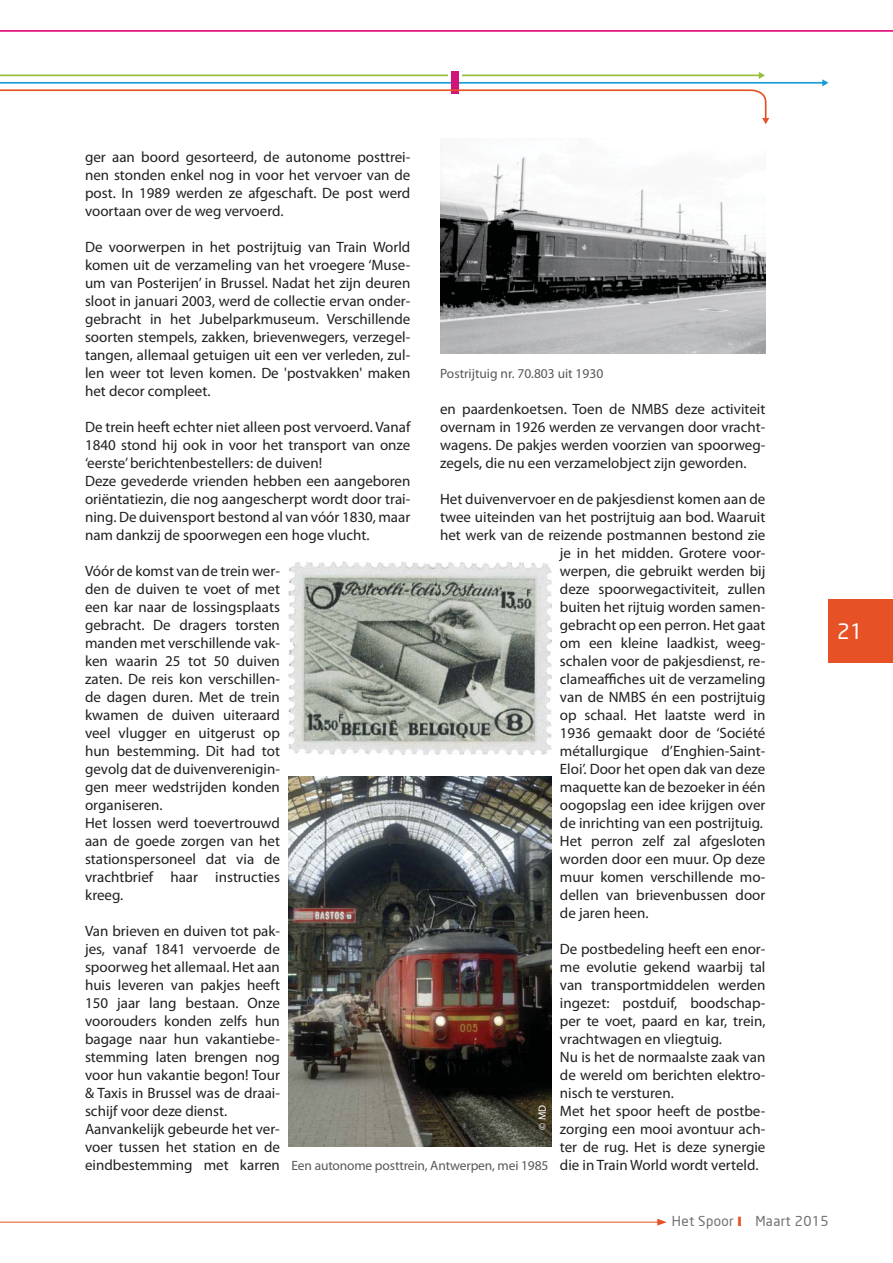
<style>
.page{position:relative;width:893px;height:1263px;background:#fff}
.page>*{position:absolute;margin:0;border:0;box-sizing:border-box;transform-origin:0 0}
.t1{font:21px "Neo Sans";color:#fff}
.t2{font:15px/18px "Myriad Pro";color:#231f20}
.t3{font:13.5px "Myriad Pro";letter-spacing:-.01em;color:#57585a}
.t4{font:13.5px "Neo Sans";letter-spacing:.025em;color:#707072}
.t5{font:10.5px "Myriad Pro";color:#fff}
</style>
<div class="page">
<hr style="left:0;top:75px;width:761px;height:1px;background:#96bf3d">
<hr style="left:0;top:82px;width:824px;height:2px;background:#1c9bd7">
<hr style="left:0;top:30px;width:892px;height:2px;background:#e10c7a">
<svg style="left:822px;top:79px;width:6px;height:7px"></svg>
<svg style="left:758px;top:72px;width:7px;height:7px"></svg>
<div style="left:449px;top:72px;width:13px;height:8px;background:#fff"></div>
<div style="left:451px;top:72px;width:8px;height:22px;background:#d1147a"></div>
<svg style="left:0;top:89px;width:769px;height:35px"></svg>
<hr style="left:0;top:1222px;width:659px;height:1px;background:#e65225">
<svg style="left:657px;top:1219px;width:9px;height:7px"></svg>
<div style="left:828px;top:600px;width:64px;height:63px;background:#e65225"></div>
<img style="left:440px;top:157px;width:325px;height:197px">
<img style="left:288px;top:776px;width:263px;height:371px">
<img style="left:288px;top:562px;width:263px;height:192px">
<p class="t2" style="left:85px;top:149px;width:327px;text-align:justify">ger aan boord gesorteerd, de autonome posttrei&shy;nen stonden enkel nog in voor het vervoer van de post. In 1989 werden ze afgeschaft. De post werd voortaan over de weg vervoerd.</p>
<p class="t2" style="left:85px;top:239px;width:327px;text-align:justify">De voorwerpen in het postrijtuig van Train World komen uit de verzameling van het vroegere ‘Muse&shy;um van Posterijen’ in Brussel. Nadat het zijn deuren sloot in januari 2003, werd de collectie ervan onder&shy;gebracht in het Jubelparkmuseum. Verschillende soorten stempels, zakken, brievenwegers, verzegel&shy;tangen, allemaal getuigen uit een ver verleden, zul&shy;len weer tot leven komen. De 'postvakken' maken het decor compleet.</p>
<p class="t2" style="left:85px;top:419px;width:327px">De trein heeft echter niet alleen post vervoerd. Vanaf 1840 stond hij ook in voor het transport van onze ‘eerste’ berichtenbestellers: de duiven!<br>Deze gevederde vrienden hebben een aangeboren oriëntatiezin, die nog aangescherpt wordt door trai&shy;ning. De duivensport bestond al van vóór 1830, maar nam dankzij de spoorwegen een hoge vlucht.</p>
<p class="t2" style="left:85px;top:563px;width:196px">Vóór de komst van de trein wer&shy;den de duiven te voet of met een kar naar de lossingsplaats gebracht. De dragers torsten manden met verschillende vak&shy;ken waarin 25 tot 50 duiven zaten. De reis kon verschillen&shy;de dagen duren. Met de trein kwamen de duiven uiteraard veel vlugger en uitgerust op hun bestemming. Dit had tot gevolg dat de duivenverenigin&shy;gen meer wedstrijden konden organiseren.<br>Het lossen werd toevertrouwd aan de goede zorgen van het stationspersoneel dat via de vrachtbrief haar instructies kreeg.</p>
<p class="t2" style="left:85px;top:923px;width:196px">Van brieven en duiven tot pak&shy;jes, vanaf 1841 vervoerde de spoorweg het allemaal. Het aan huis leveren van pakjes heeft<br>150 jaar lang bestaan. Onze voorouders konden zelfs hun bagage naar hun vakantiebe&shy;stemming laten brengen nog voor hun vakantie begon! Tour &amp; Taxis in Brussel was de draai&shy;schijf voor deze dienst.<br>Aanvankelijk gebeurde het ver&shy;voer tussen het station en de eindbestemming met karren</p>
<p class="t3" style="left:440px;top:368px;width:165px">Postrijtuig nr. 70.803 uit 1930</p>
<p class="t2" style="left:440px;top:401px;width:327px;text-align:justify">en paardenkoetsen. Toen de NMBS deze activiteit overnam in 1926 werden ze vervangen door vracht&shy;wagens. De pakjes werden voorzien van spoorweg&shy;zegels, die nu een verzamelobject zijn geworden.</p>
<p class="t2" style="left:440px;top:491px;width:327px">Het duivenvervoer en de pakjesdienst komen aan de</p>
<p class="t2" style="left:440px;top:509px;width:327px">twee uiteinden van het postrijtuig aan bod. Waaruit</p>
<p class="t2" style="left:440px;top:527px;width:327px">het werk van de reizende postmannen bestond zie</p>
<p class="t2" style="left:560px;top:545px;width:207px">je in het midden. Grotere voor-</p>
<p class="t2" style="left:560px;top:563px;width:207px">werpen, die gebruikt werden bij</p>
<p class="t2" style="left:560px;top:581px;width:207px">deze spoorwegactiviteit, zullen</p>
<p class="t2" style="left:560px;top:599px;width:207px">buiten het rijtuig worden samen-</p>
<p class="t2" style="left:560px;top:617px;width:207px">gebracht op een perron. Het gaat</p>
<p class="t2" style="left:560px;top:635px;width:207px">om een kleine laadkist, weeg-</p>
<p class="t2" style="left:560px;top:653px;width:207px">schalen voor de pakjesdienst, re-</p>
<p class="t2" style="left:560px;top:671px;width:207px">clameaffiches uit de verzameling</p>
<p class="t2" style="left:560px;top:689px;width:207px">van de NMBS én een postrijtuig</p>
<p class="t2" style="left:560px;top:707px;width:207px">op schaal. Het laatste werd in</p>
<p class="t2" style="left:560px;top:725px;width:207px">1936 gemaakt door de ‘Société</p>
<p class="t2" style="left:560px;top:743px;width:207px">métallurgique d’Enghien-Saint-</p>
<p class="t2" style="left:560px;top:761px;width:207px">Eloi’. Door het open dak van deze</p>
<p class="t2" style="left:560px;top:779px;width:207px">maquette kan de bezoeker in één</p>
<p class="t2" style="left:560px;top:797px;width:207px">oogopslag een idee krijgen over</p>
<p class="t2" style="left:560px;top:815px;width:204px">de inrichting van een postrijtuig.</p>
<p class="t2" style="left:560px;top:833px;width:207px">Het perron zelf zal afgesloten</p>
<p class="t2" style="left:560px;top:851px;width:207px">worden door een muur. Op deze</p>
<p class="t2" style="left:560px;top:869px;width:207px">muur komen verschillende mo-</p>
<p class="t2" style="left:560px;top:887px;width:207px">dellen van brievenbussen door</p>
<p class="t2" style="left:560px;top:905px;width:90px">de jaren heen.</p>
<p class="t2" style="left:560px;top:941px;width:207px">De postbedeling heeft een enor&shy;me evolutie gekend waarbij tal van transportmiddelen werden ingezet: postduif, boodschap&shy;per te voet, paard en kar, trein, vrachtwagen en vliegtuig.<br>Nu is het de normaalste zaak van de wereld om berichten elektro&shy;nisch te versturen.<br>Met het spoor heeft de postbe&shy;zorging een mooi avontuur ach&shy;ter de rug. Het is deze synergie die in Train World wordt verteld.</p>
<p class="t5" style="left:538px;top:1130px;width:26px;rotate:-90deg">© MD</p>
<p class="t3" style="left:291px;top:1161px;width:258px">Een autonome posttrein, Antwerpen, mei 1985</p>
<h1 class="t1" style="left:837px;top:619px;width:27px">21</h1>
<p class="t4" style="left:672px;top:1213px;width:63px">Het Spoor</p>
<p class="t4" style="left:755px;top:1213px;width:75px">Maart 2015</p>
</div>
